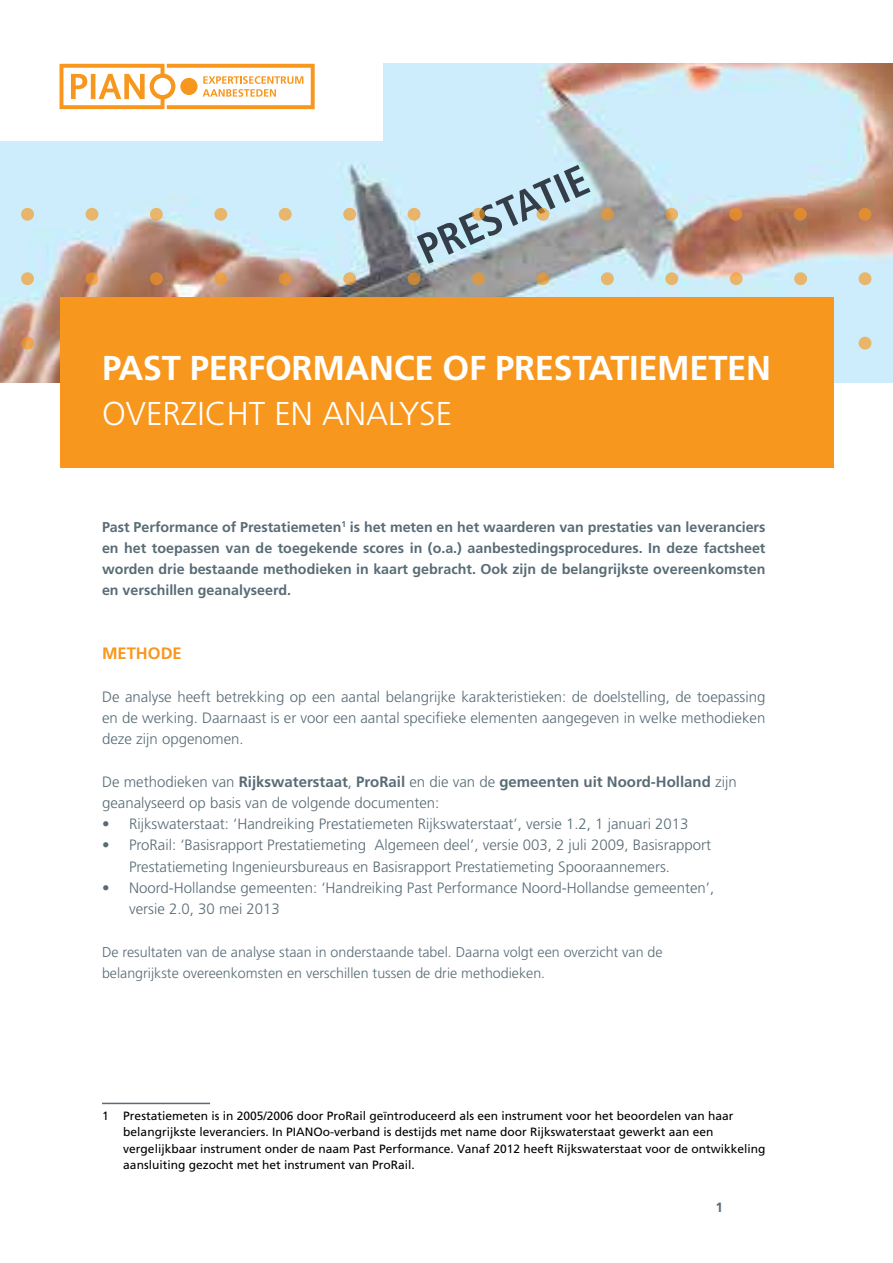
<style>
.page{position:relative;width:893px;height:1263px;background:#fff}
.page>*{position:absolute;margin:0;border:0;box-sizing:border-box;transform-origin:0 0}
.t1{font:700 34.5px "Frutiger";letter-spacing:-.01em;color:#fff}
.t2{font:300 33px "Frutiger";color:#fff}
.t3{font:700 16.5px "Frutiger";color:#f8971d}
.t4{font:300 15px/21.3px "Frutiger";color:#596c76}
.t5{font:700 14.25px/21.3px "Frutiger";color:#596c76;text-align:justify}
.t6{font:300 14.25px/21.3px "Frutiger";color:#596c76}
.t7{font:700 13.5px "Frutiger";color:#596c76}
.t8{font:12px/16.5px "Frutiger";color:#000}
.s1{font-weight:700}
</style>
<div class="page">
<img style="left:0;top:64px;width:893px;height:319px">
<div style="left:0;top:0;width:383px;height:140px;background:#fff"></div>
<svg style="left:417px;top:165px;width:173px;height:99px;background:#abc1cc"></svg>
<svg style="left:60px;top:64px;width:255px;height:45px"></svg>
<svg style="left:21px;top:208px;width:13px;height:13px"></svg>
<svg style="left:21px;top:272px;width:13px;height:13px"></svg>
<svg style="left:21px;top:337px;width:13px;height:13px"></svg>
<div style="left:86px;top:208px;width:12px;height:13px;background:#e8b56b;border-radius:50%"></div>
<svg style="left:86px;top:272px;width:12px;height:13px"></svg>
<svg style="left:150px;top:208px;width:13px;height:13px"></svg>
<svg style="left:150px;top:272px;width:13px;height:13px"></svg>
<svg style="left:214px;top:208px;width:13px;height:13px"></svg>
<svg style="left:214px;top:272px;width:13px;height:13px"></svg>
<svg style="left:279px;top:208px;width:13px;height:13px"></svg>
<svg style="left:279px;top:272px;width:13px;height:13px"></svg>
<svg style="left:343px;top:208px;width:13px;height:13px"></svg>
<svg style="left:343px;top:272px;width:13px;height:13px"></svg>
<div style="left:408px;top:208px;width:12px;height:13px;background:#e8b56b;border-radius:50%"></div>
<div style="left:408px;top:272px;width:12px;height:13px;background:#c6873a;border-radius:50%"></div>
<svg style="left:472px;top:208px;width:13px;height:13px"></svg>
<svg style="left:472px;top:272px;width:13px;height:13px"></svg>
<svg style="left:536px;top:208px;width:13px;height:13px"></svg>
<svg style="left:536px;top:272px;width:13px;height:13px"></svg>
<svg style="left:601px;top:208px;width:13px;height:13px"></svg>
<svg style="left:601px;top:272px;width:13px;height:13px"></svg>
<svg style="left:665px;top:272px;width:13px;height:13px"></svg>
<svg style="left:730px;top:272px;width:13px;height:13px"></svg>
<svg style="left:794px;top:272px;width:13px;height:13px"></svg>
<div style="left:859px;top:208px;width:12px;height:13px;background:#e08d33;border-radius:50%"></div>
<div style="left:859px;top:272px;width:12px;height:13px;background:#e8b56b;border-radius:50%"></div>
<div style="left:859px;top:337px;width:12px;height:13px;background:#e8b56b;border-radius:50%"></div>
<div style="left:60px;top:298px;width:773px;height:170px;background:#f8971d"></div>
<svg style="left:665px;top:208px;width:13px;height:13px"></svg>
<svg style="left:729px;top:208px;width:13px;height:13px"></svg>
<div style="left:794px;top:208px;width:13px;height:13px;background:#dd8a31;border-radius:50%"></div>
<hr style="left:102px;top:1103px;width:108px;height:1px;background:#596c76">
<h1 class="t1" style="left:102px;top:348px;width:670px">PAST PERFORMANCE OF PRESTATIEMETEN</h1>
<h2 class="t2" style="left:102px;top:395px;width:352px">OVERZICHT EN ANALYSE</h2>
<p class="t5" style="left:102px;top:516px;width:665px">Past Performance of Prestatiemeten<sup>1</sup> is het meten en het waarderen van prestaties van leveranciers en het toepassen van de toegekende scores in (o.a.) aanbestedingsprocedures. In deze factsheet worden drie bestaande methodieken in kaart gebracht. Ook zijn de belangrijkste overeenkomsten en verschillen geanalyseerd.</p>
<p class="t3" style="left:102px;top:644px;width:81px">METHODE</p>
<p class="t4" style="left:102px;top:686px;width:665px;text-align:justify">De analyse heeft betrekking op een aantal belangrijke karakteristieken: de doelstelling, de toepassing en de werking. Daarnaast is er voor een aantal specifieke elementen aangegeven in welke methodieken deze zijn opgenomen.</p>
<p class="t4" style="left:102px;top:771px;width:636px">De methodieken van <span class="s1">Rijkswaterstaat</span>, <span class="s1">ProRail</span> en die van de <span class="s1">gemeenten uit Noord-Holland</span> zijn geanalyseerd op basis van de volgende documenten:</p>
<p class="t4" style="left:102px;top:814px;width:588px">• Rijkswaterstaat: ‘Handreiking Prestatiemeten Rijkswaterstaat’, versie 1.2, 1 januari 2013</p>
<p class="t4" style="left:129px;top:835px;width:584px;text-indent:-27px">• ProRail: ‘Basisrapport Prestatiemeting Algemeen deel’, versie 003, 2 juli 2009, Basisrapport<br>Prestatiemeting Ingenieursbureaus en Basisrapport Prestatiemeting Spooraannemers.</p>
<p class="t4" style="left:129px;top:877px;width:587px;text-indent:-27px">• Noord-Hollandse gemeenten: ‘Handreiking Past Performance Noord-Hollandse gemeenten’, versie 2.0, 30 mei 2013</p>
<p class="t6" style="left:102px;top:941px;width:562px">De resultaten van de analyse staan in onderstaande tabel. Daarna volgt een overzicht van de belangrijkste overeenkomsten en verschillen tussen de drie methodieken.</p>
<p class="t8" style="left:123px;top:1107px;width:644px;text-indent:-21px">1 Prestatiemeten is in 2005/2006 door ProRail geïntroduceerd als een instrument voor het beoordelen van haar belangrijkste leveranciers. In PIANOo-verband is destijds met name door Rijkswaterstaat gewerkt aan een vergelijkbaar instrument onder de naam Past Performance. Vanaf 2012 heeft Rijkswaterstaat voor de ontwikkeling aansluiting gezocht met het instrument van ProRail.</p>
<p class="t7" style="left:715px;top:1199px;width:9px">1</p>
</div>
